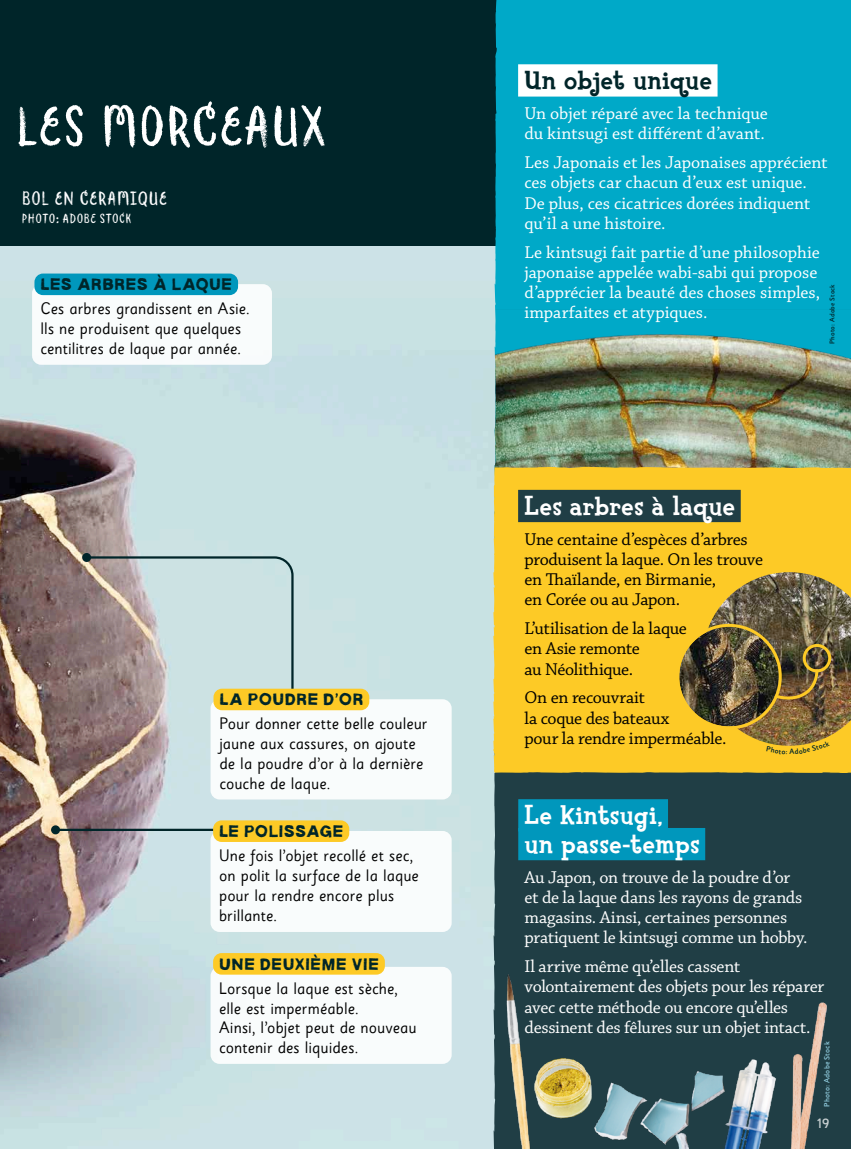
<style>
.page{position:relative;width:851px;height:1149px;background:#fff}
.page>*{position:absolute;margin:0;border:0;box-sizing:border-box;transform-origin:0 0}
.t1{font:55.5px "Canvas Curly Sans Combined";letter-spacing:-.045em;color:#fff}
.Titre_Paragraphe{font:800 27px "Fink";letter-spacing:.02em;color:#fff}
.Titre_Paragraphe-2{font:800 27px "Fink";letter-spacing:.015em;color:#002529}
.Txt_courant{font:18.75px "Canvas Curly Sans Combined";letter-spacing:-.025em;color:#fdfdfe}
.Txt_courant-2{font:18px/20.2px "Chaparral Pro";letter-spacing:-.005em;color:#fff}
.Txt_courant-3{font:18px/20.2px "Chaparral Pro";letter-spacing:-.02em;color:#000}
.t2{font:16.5px/19.8px "Sassoon Sans";color:#000}
.Légende{font:16.5px "MACABROROUGH";letter-spacing:.02em;color:#002529}
.t3{font:500 13.5px "Sassoon Sans";color:#fff}
.Txt_courant-4{font:12.75px "Canvas Curly Sans Combined";letter-spacing:-.01em;color:#fff}
.Crédit_photo{font:500 7.5px "Sassoon Sans";letter-spacing:.02em;color:#8fcadc}
.Crédit_photo-2{font:500 6.75px "Sassoon Sans";letter-spacing:.02em;color:#002529}
</style>
<div class="page">
<img style="left:0;top:245px;width:494px;height:903px">
<div style="left:0;top:0;width:502px;height:245px;background:#002529"></div>
<div style="left:494px;top:0;width:356px;height:309px;background:#00a9c8"></div>
<img style="left:494px;top:309px;width:356px;height:157px">
<div style="left:518px;top:64px;width:199px;height:32px;background:#fff"></div>
<div style="left:493px;top:773px;width:357px;height:375px;background:#203e45"></div>
<div style="left:493px;top:466px;width:357px;height:307px;background:#fdca26"></div>
<div style="left:518px;top:489px;width:222px;height:33px;background:#203e45"></div>
<div style="left:210px;top:966px;width:241px;height:97px;background:#fff;border-radius:9px"></div>
<div style="left:213px;top:952px;width:172px;height:22px;background:#fdca26;border-radius:9px"></div>
<img style="left:496px;top:969px;width:354px;height:179px">
<img style="left:702px;top:572px;width:148px;height:173px">
<div style="left:518px;top:799px;width:150px;height:32px;background:#0097bc"></div>
<div style="left:518px;top:827px;width:187px;height:33px;background:#0097bc"></div>
<div style="left:32px;top:284px;width:240px;height:80px;background:#fff;border-radius:9px"></div>
<div style="left:34px;top:273px;width:204px;height:22px;background:#0097bc;border-radius:9px"></div>
<svg style="left:84px;top:555px;width:211px;height:146px;background:#bac2c2"></svg>
<div style="left:82px;top:553px;width:9px;height:9px;background:#002529;border-radius:50%"></div>
<div style="left:210px;top:699px;width:241px;height:100px;background:#fff;border-radius:9px"></div>
<div style="left:213px;top:688px;width:156px;height:22px;background:#fdca26;border-radius:9px"></div>
<hr style="left:56px;top:828px;width:159px;height:2px;background:#002529">
<div style="left:51px;top:825px;width:9px;height:9px;background:#002529;border-radius:50%"></div>
<div style="left:210px;top:830px;width:241px;height:101px;background:#fff;border-radius:9px"></div>
<div style="left:213px;top:820px;width:136px;height:21px;background:#fdca26;border-radius:9px"></div>
<svg style="left:771px;top:666px;width:48px;height:37px"></svg>
<img style="left:805px;top:646px;width:23px;height:23px;border-radius:11px">
<div style="left:802px;top:643px;width:29px;height:29px;border:3px solid #fdca26;border-radius:50%"></div>
<img style="left:679px;top:626px;width:99px;height:100px;border-radius:50px">
<div style="left:676px;top:623px;width:105px;height:106px;border:3px solid #fdca26;border-radius:50%"></div>
<svg style="left:766px;top:740px;width:63px;height:14px"></svg>
<h1 class="t1" style="left:14px;top:92px;width:314px">LES MORCEAUX</h1>
<p class="Txt_courant" style="left:21px;top:187px;width:148px">BOL EN CERAMIQUE</p>
<p class="Txt_courant-4" style="left:22px;top:211px;width:112px">PHOTO: ADOBE STOCK</p>
<p class="Légende" style="left:40px;top:274px;width:193px">LES ARBRES À LAQUE</p>
<p class="t2" style="left:40px;top:299px;width:208px">Ces arbres grandissent en Asie.<br>Ils ne produisent que quelques centilitres de laque par année.</p>
<p class="Légende" style="left:219px;top:689px;width:145px">LA POUDRE D’OR</p>
<p class="t2" style="left:219px;top:714px;width:209px">Pour donner cette belle couleur jaune aux cassures, on ajoute de la poudre d’or à la dernière couche de laque.</p>
<p class="Légende" style="left:219px;top:820px;width:126px">LE POLISSAGE</p>
<p class="t2" style="left:219px;top:845px;width:201px">Une fois l’objet recollé et sec, on polit la surface de la laque pour la rendre encore plus brillante.</p>
<p class="Légende" style="left:219px;top:953px;width:161px">UNE DEUXIÈME VIE</p>
<p class="t2" style="left:219px;top:978px;width:199px">Lorsque la laque est sèche, elle est imperméable.<br>Ainsi, l’objet peut de nouveau contenir des liquides.</p>
<p class="Titre_Paragraphe-2" style="left:524px;top:64px;width:189px">Un objet unique</p>
<p class="Txt_courant-2" style="left:524px;top:104px;width:245px">Un objet réparé avec la technique du kintsugi est différent d’avant.</p>
<p class="Txt_courant-2" style="left:524px;top:153px;width:305px">Les Japonais et les Japonaises apprécient ces objets car chacun d’eux est unique.<br>De plus, ces cicatrices dorées indiquent qu’il a une histoire.</p>
<p class="Txt_courant-2" style="left:524px;top:242px;width:297px">Le kintsugi fait partie d’une philosophie japonaise appelée wabi-sabi qui propose d’apprécier la beauté des choses simples, imparfaites et atypiques.</p>
<p class="Crédit_photo-2" style="left:828px;top:343px;width:61px;rotate:-90deg">Photo: Adobe Stock</p>
<p class="Titre_Paragraphe" style="left:524px;top:489px;width:212px">Les arbres à laque</p>
<p class="Txt_courant-3" style="left:524px;top:529px;width:240px">Une centaine d’espèces d’arbres produisent la laque. On les trouve en Thaïlande, en Birmanie,<br>en Corée ou au Japon.</p>
<p class="Txt_courant-3" style="left:524px;top:618px;width:164px">L’utilisation de la laque en Asie remonte<br>au Néolithique.</p>
<p class="Txt_courant-3" style="left:524px;top:688px;width:203px">On en recouvrait<br>la coque des bateaux<br>pour la rendre imperméable.</p>
<p class="Titre_Paragraphe" style="left:524px;top:798px;width:139px">Le kintsugi,</p>
<p class="Titre_Paragraphe" style="left:524px;top:827px;width:176px">un passe-temps</p>
<p class="Txt_courant-2" style="left:524px;top:867px;width:284px">Au Japon, on trouve de la poudre d’or et de la laque dans les rayons de grands magasins. Ainsi, certaines personnes pratiquent le kintsugi comme un hobby.</p>
<p class="Txt_courant-2" style="left:524px;top:956px;width:301px">Il arrive même qu’elles cassent volontairement des objets pour les réparer avec cette méthode ou encore qu’elles dessinent des fêlures sur un objet intact.</p>
<p class="Crédit_photo" style="left:822px;top:1106px;width:67px;rotate:-90deg">Photo: Adobe Stock</p>
<p class="t3" style="left:815px;top:1114px;width:16px">19</p>
</div>
